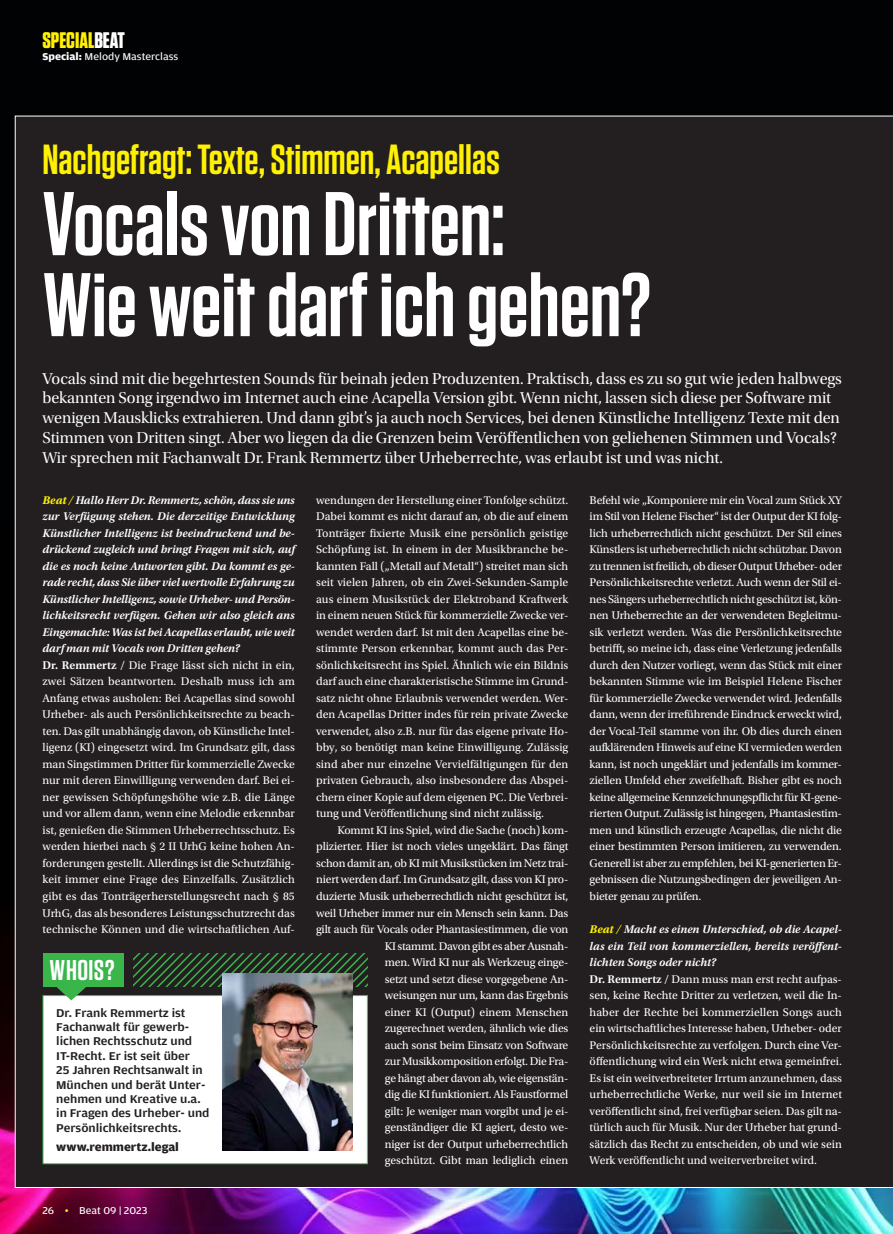
<style>
.page{position:relative;width:893px;height:1234px;background:#fff}
.page>*{position:absolute;margin:0;border:0;box-sizing:border-box;transform-origin:0 0}
.Überschrift{font:600 90px/81px "Tungsten";color:#fff}
.Überschrift-Klein{font:600 42px "Tungsten";color:#fff101}
.Bodytext_Technik{font:600 28.5px "Tungsten";letter-spacing:.015em;color:#fff}
.t1{font:700 22.5px "Tungsten";color:#fff101}
.Einleitung{font:16.5px/19.8px "Utopia Std Subh";letter-spacing:-.005em;color:#fff}
.Internetadresse{font:500 12px/14.4px "Amplitude Wide";color:#231f20}
.Internetadresse-2{font:700 12px "Amplitude Wide";color:#231f20}
.Antwort{font:11.7px/16.5px "Utopia Std";color:#fff;text-align:justify}
.Antwort_Einzug{font:11.7px/16.5px "Utopia Std";letter-spacing:-.015em;color:#fff;text-align:right}
.Frage{font:italic 600 11.7px/16.5px "Utopia Std";color:#fff;text-align:justify}
.t2{font:10.5px "Amplitude Wide";color:#fff}
.s1{color:#fff}
.s2{font-weight:700}
.s3{font-weight:700;color:#fff101}
.s4{font-weight:600}
.s5{color:#fff101}
</style>
<div class="page">
<div style="left:0;top:0;width:893px;height:1233px;background:#010203"></div>
<img style="left:0;top:520px;width:893px;height:713px">
<div style="left:15px;top:116px;width:878px;height:1071px;background:#231f20"></div>
<div style="left:43px;top:995px;width:324px;height:168px;background:#fff"></div>
<div style="left:43px;top:994px;width:325px;height:169px;border:1px solid #3ab54a"></div>
<div style="left:43px;top:953px;width:80px;height:33px;background:#3ab54a"></div>
<svg style="left:56px;top:986px;width:30px;height:14px"></svg>
<svg style="left:133px;top:953px;width:235px;height:33px;background:#28432a"></svg>
<img style="left:223px;top:973px;width:130px;height:177px">
<h3 class="t1" style="left:43px;top:28px;width:84px">SPECIAL<span class="s1">BEAT</span></h3>
<p class="t2" style="left:43px;top:51px;width:137px"><span class="s2">Special:</span> Melody Masterclass</p>
<p class="Überschrift-Klein" style="left:43px;top:137px;width:459px">Nachgefragt: Texte, Stimmen, Acapellas</p>
<p class="Überschrift" style="left:43px;top:185px;width:610px">Vocals von Dritten:<br>Wie weit darf ich gehen?</p>
<p class="Einleitung" style="left:43px;top:368px;width:801px">Vocals sind mit die begehrtesten Sounds für beinah jeden Produzenten. Praktisch, dass es zu so gut wie jeden halbwegs bekannten Song irgendwo im Internet auch eine Acapella Version gibt. Wenn nicht, lassen sich diese per Software mit wenigen Mausklicks extrahieren. Und dann gibt’s ja auch noch Services, bei denen Künstliche Intelligenz Texte mit den Stimmen von Dritten singt. Aber wo liegen da die Grenzen beim Veröffentlichen von geliehenen Stimmen und Vocals?<br>Wir sprechen mit Fachanwalt Dr. Frank Remmertz über Urheberrechte, was erlaubt ist und was nicht.</p>
<p class="Frage" style="left:43px;top:491px;width:254px"><span class="s3">Beat /</span> Hallo Herr Dr. Remmertz, schön, dass sie uns zur Verfügung stehen. Die derzeitige Entwicklung Künstlicher Intelligenz ist beeindruckend und be&shy;drückend zugleich und bringt Fragen mit sich, auf die es noch keine Antworten gibt. Da kommt es ge&shy;rade recht, dass Sie über viel wertvolle Erfahrung zu Künstlicher Intelligenz, sowie Urheber- und Persön&shy;lichkeitsrecht verfügen. Gehen wir also gleich ans Eingemachte: Was ist bei Acapellas erlaubt, wie weit darf man mit Vocals von Dritten gehen?</p>
<p class="Antwort" style="left:43px;top:656px;width:254px"><span class="s4">Dr. Remmertz /</span> Die Frage lässt sich nicht in ein, zwei Sätzen beantworten. Deshalb muss ich am Anfang etwas ausholen: Bei Acapellas sind sowohl Urheber- als auch Persönlichkeitsrechte zu beach&shy;ten. Das gilt unabhängig davon, ob Künstliche Intel&shy;ligenz (KI) eingesetzt wird. Im Grundsatz gilt, dass man Singstimmen Dritter für kommerzielle Zwecke nur mit deren Einwilligung verwenden darf. Bei ei&shy;ner gewissen Schöpfungshöhe wie z.B. die Länge und vor allem dann, wenn eine Melodie erkennbar ist, genießen die Stimmen Urheberrechtsschutz. Es werden hierbei nach § 2 II UrhG keine hohen An&shy;forderungen gestellt. Allerdings ist die Schutzfähig&shy;keit immer eine Frage des Einzelfalls. Zusätzlich gibt es das Tonträgerherstellungsrecht nach § 85<br>UrhG, das als besonderes Leistungsschutzrecht das technische Können und die wirtschaftlichen Auf-</p>
<p class="Antwort" style="left:316px;top:491px;width:254px">wendungen der Herstellung einer Tonfolge schützt.<br>Dabei kommt es nicht darauf an, ob die auf einem Tonträger fixierte Musik eine persönlich geistige Schöpfung ist. In einem in der Musikbranche be&shy;kannten Fall („Metall auf Metall“) streitet man sich seit vielen Jahren, ob ein Zwei-Sekunden-Sample aus einem Musikstück der Elektroband Kraftwerk in einem neuen Stück für kommerzielle Zwecke ver&shy;wendet werden darf. Ist mit den Acapellas eine be&shy;stimmte Person erkennbar, kommt auch das Per&shy;sönlichkeitsrecht ins Spiel. Ähnlich wie ein Bildnis darf auch eine charakteristische Stimme im Grund&shy;satz nicht ohne Erlaubnis verwendet werden. Wer&shy;den Acapellas Dritter indes für rein private Zwecke verwendet, also z.B. nur für das eigene private Ho&shy;bby, so benötigt man keine Einwilligung. Zulässig sind aber nur einzelne Vervielfältigungen für den privaten Gebrauch, also insbesondere das Abspei&shy;chern einer Kopie auf dem eigenen PC. Die Verbrei&shy;tung und Veröffentlichung sind nicht zulässig.</p>
<p class="Antwort_Einzug" style="left:316px;top:821px;width:254px">Kommt KI ins Spiel, wird die Sache (noch) kom&shy;plizierter. Hier ist noch vieles ungeklärt. Das fängt schon damit an, ob KI mit Musikstücken im Netz trai&shy;niert werden darf. Im Grundsatz gilt, dass von KI pro&shy;duzierte Musik urheberrechtlich nicht geschützt ist, weil Urheber immer nur ein Mensch sein kann. Das gilt auch für Vocals oder Phantasiestimmen, die von KI stammt. Davon gibt es aber Ausnah-<br>men. Wird KI nur als Werkzeug einge-<br>setzt und setzt diese vorgegebene An-<br>weisungen nur um, kann das Ergebnis<br>einer KI (Output) einem Menschen<br>zugerechnet werden, ähnlich wie dies<br>auch sonst beim Einsatz von Software<br>zur Musikkomposition erfolgt. Die Fra-<br>ge hängt aber davon ab, wie eigenstän-<br>dig die KI funktioniert. Als Faustformel<br>gilt: Je weniger man vorgibt und je ei-<br>genständiger die KI agiert, desto we-<br>niger ist der Output urheberrechtlich<br>geschützt. Gibt man lediglich einen</p>
<p class="Antwort_Einzug" style="left:590px;top:491px;width:254px;text-align:justify">Befehl wie „Komponiere mir ein Vocal zum Stück XY im Stil von Helene Fischer“ ist der Output der KI folg&shy;lich urheberrechtlich nicht geschützt. Der Stil eines Künstlers ist urheberrechtlich nicht schützbar. Davon zu trennen ist freilich, ob dieser Output Urheber- oder Persönlichkeitsrechte verletzt. Auch wenn der Stil ei&shy;nes Sängers urheberrechtlich nicht geschützt ist, kön&shy;nen Urheberrechte an der verwendeten Begleitmu&shy;sik verletzt werden. Was die Persönlichkeitsrechte betrifft, so meine ich, dass eine Verletzung jedenfalls durch den Nutzer vorliegt, wenn das Stück mit einer bekannten Stimme wie im Beispiel Helene Fischer für kommerzielle Zwecke verwendet wird. Jedenfalls dann, wenn der irreführende Eindruck erweckt wird, der Vocal-Teil stamme von ihr. Ob dies durch einen aufklärenden Hinweis auf eine KI vermieden werden kann, ist noch ungeklärt und jedenfalls im kommer&shy;ziellen Umfeld eher zweifelhaft. Bisher gibt es noch keine allgemeine Kennzeichnungspflicht für KI-gene&shy;rierten Output. Zulässig ist hingegen, Phantasiestim&shy;men und künstlich erzeugte Acapellas, die nicht die einer bestimmten Person imitieren, zu verwenden.<br>Generell ist aber zu empfehlen, bei KI-generierten Er&shy;gebnissen die Nutzungsbedingen der jeweiligen An&shy;bieter genau zu prüfen.</p>
<p class="Frage" style="left:590px;top:920px;width:254px"><span class="s3">Beat /</span> Macht es einen Unterschied, ob die Acapel&shy;las ein Teil von kommerziellen, bereits veröffent&shy;lichten Songs oder nicht?</p>
<p class="Antwort" style="left:590px;top:970px;width:254px"><span class="s4">Dr. Remmertz /</span> Dann muss man erst recht aufpas&shy;sen, keine Rechte Dritter zu verletzen, weil die In&shy;haber der Rechte bei kommerziellen Songs auch ein wirtschaftliches Interesse haben, Urheber- oder Persönlichkeitsrechte zu verfolgen. Durch eine Ver&shy;öffentlichung wird ein Werk nicht etwa gemeinfrei.<br>Es ist ein weitverbreiteter Irrtum anzunehmen, dass urheberrechtliche Werke, nur weil sie im Internet veröffentlicht sind, frei verfügbar seien. Das gilt na&shy;türlich auch für Musik. Nur der Urheber hat grund&shy;sätzlich das Recht zu entscheiden, ob und wie sein Werk veröffentlicht und weiterverbreitet wird.</p>
<p class="Bodytext_Technik" style="left:50px;top:954px;width:66px">WHOIS?</p>
<p class="Internetadresse" style="left:56px;top:1005px;width:155px">Dr. Frank Remmertz ist<br>Fachanwalt für gewerb&shy;lichen Rechtsschutz und<br>IT-Recht. Er ist seit über<br>25 Jahren Rechtsanwalt in<br>München und berät Unter&shy;nehmen und Kreative u.a. in Fragen des Urheber- und<br>Persönlichkeitsrechts.</p>
<p class="Internetadresse-2" style="left:56px;top:1139px;width:124px">www.remmertz.legal</p>
<p class="t2" style="left:43px;top:1204px;width:106px">26 <span class="s5">•</span> Beat 09 | 2023</p>
</div>
